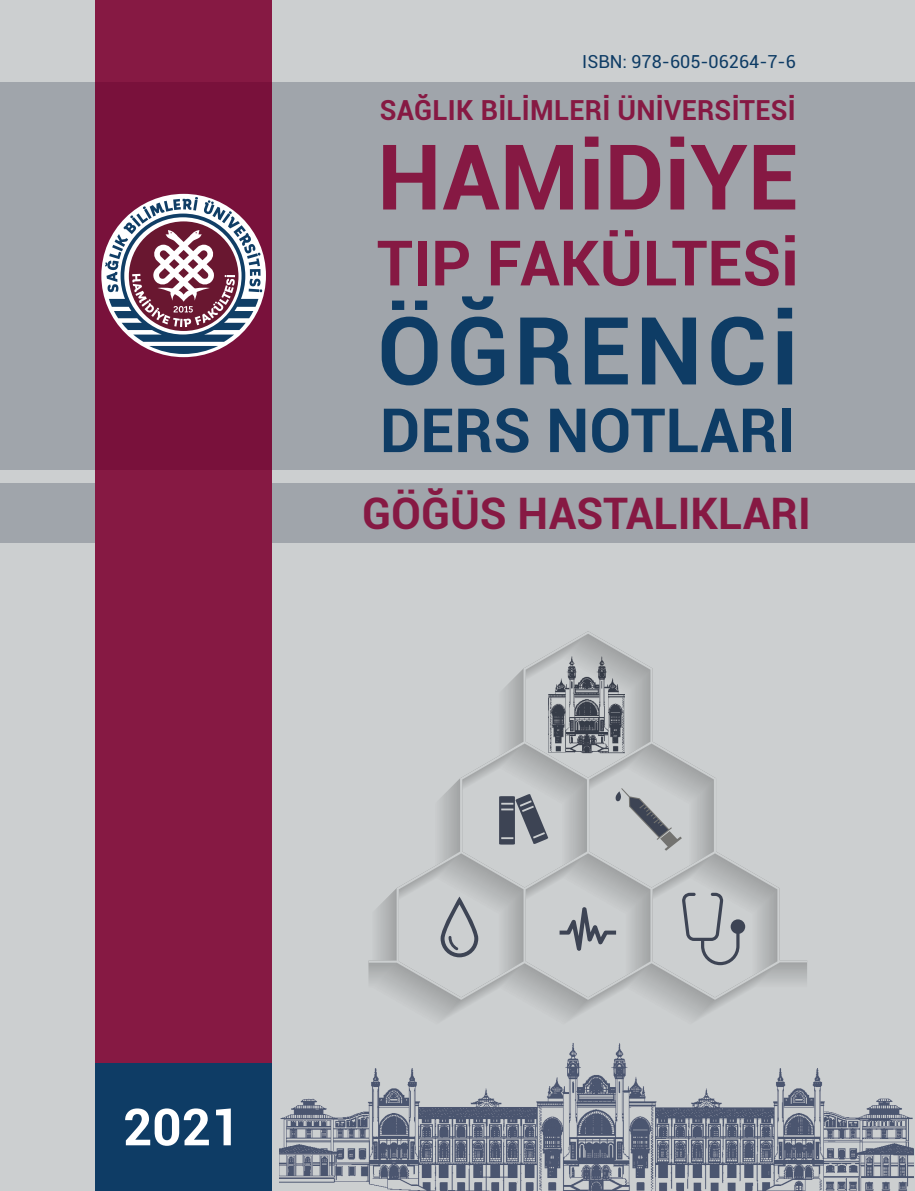
<style>
.page{position:relative;width:915px;height:1191px;background:#fff}
.page>*{position:absolute;margin:0;border:0;box-sizing:border-box;transform-origin:0 0}
.t1{font:700 94.05px "Roboto";letter-spacing:.05em;color:#0e3c65}
.t2{font:700 90.75px "Roboto";color:#861943}
.t3{font:700 62.7px "Roboto";color:#861943}
.t4{font:700 61.05px "Roboto";color:#0e3c65}
._2021{font:700 51px "Roboto";color:#fff}
.BOLUM-BOOKMARK{font:700 43.5px "Roboto";color:#861943}
.SAĞLIK_BİLİMLERİ{font:700 27.6px "Roboto";letter-spacing:.01em;color:#861943}
.VERSİYON{font:18px "Roboto";color:#0e3c65}
.s1{font-size:95.7px}
.s2{font-size:66px}
.s3{font-size:100.65px}
</style>
<div class="page">
<div style="left:0;top:0;width:914px;height:1191px;background:#cccfd0"></div>
<div style="left:0;top:483px;width:914px;height:59px;background:#a0a5ab"></div>
<div style="left:0;top:82px;width:914px;height:387px;background:#a0a5ab"></div>
<div style="left:95px;top:0;width:177px;height:1123px;background:#861943"></div>
<div style="left:95px;top:82px;width:177px;height:387px;background:#79113b"></div>
<div style="left:95px;top:1063px;width:177px;height:128px;background:#0e3c65"></div>
<img style="left:279px;top:1043px;width:634px;height:148px">
<svg style="left:105px;top:197px;width:157px;height:157px"></svg>
<svg style="left:368px;top:631px;width:438px;height:369px"></svg>
<svg style="left:681px;top:892px;width:64px;height:73px"></svg>
<svg style="left:440px;top:896px;width:38px;height:61px"></svg>
<svg style="left:559px;top:907px;width:57px;height:43px"></svg>
<svg style="left:615px;top:788px;width:66px;height:62px"></svg>
<svg style="left:499px;top:794px;width:49px;height:50px"></svg>
<img style="left:549px;top:653px;width:75px;height:100px">
<p class="VERSİYON" style="left:582px;top:49px;width:215px">ISBN: 978-605-06264-7-6</p>
<p class="SAĞLIK_BİLİMLERİ" style="left:379px;top:90px;width:417px">SAĞLIK BİLİMLERİ ÜNİVERSİTESİ</p>
<p class="t2" style="left:377px;top:113px;width:422px">HAM<span class="s1">i</span>D<span class="s1">i</span>YE</p>
<p class="t3" style="left:376px;top:219px;width:423px">TIP FAKÜLTES<span class="s2">i</span></p>
<p class="t1" style="left:377px;top:285px;width:422px">ÖĞRENC<span class="s3">i</span></p>
<p class="t4" style="left:380px;top:387px;width:417px">DERS NOTLARI</p>
<p class="BOLUM-BOOKMARK" style="left:362px;top:483px;width:450px">GÖĞÜS HASTALIKLARI</p>
<p class="_2021" style="left:123px;top:1091px;width:119px">2021</p>
</div>
